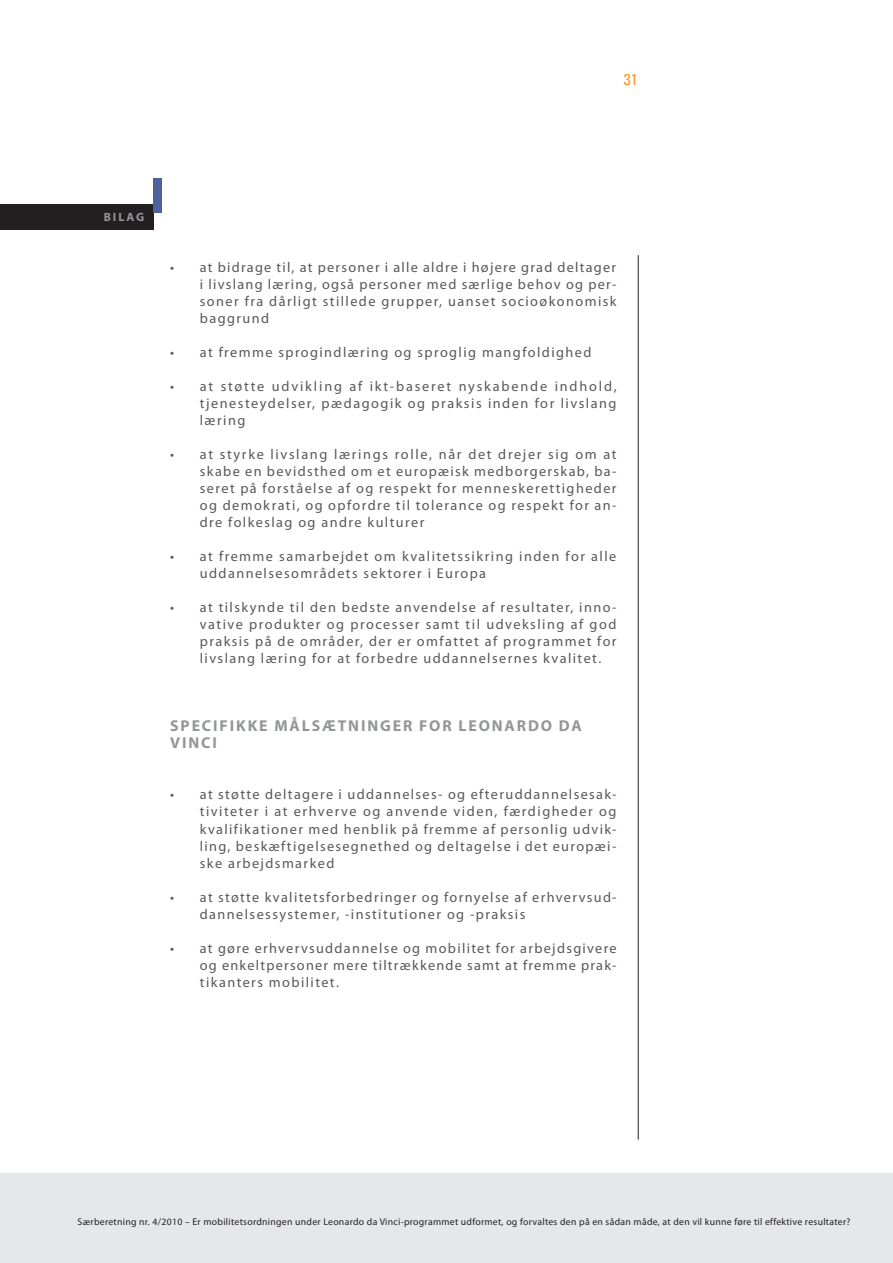
<style>
.page{position:relative;width:893px;height:1263px;background:#fff}
.page>*{position:absolute;margin:0;border:0;box-sizing:border-box;transform-origin:0 0}
.t1{font:700 15.75px "Myriad Pro";letter-spacing:.12em;color:#939598}
.t2{font:condensed 15.75px "Univers LT Std";color:#f7931d}
.t3{font:14.25px/17px "Myriad Pro";letter-spacing:.1em;color:#57585a;text-align:justify}
.t4{font:700 12px "Myriad Pro";color:#939598}
.t5{font:9.75px "Myriad Pro";letter-spacing:.03em;color:#231f20}
</style>
<div class="page">
<div style="left:0;top:1174px;width:893px;height:89px;background:#e6e7e9"></div>
<hr style="left:638px;top:255px;width:1px;height:885px;background:#231f20">
<div style="left:0;top:204px;width:153px;height:26px;background:#231f20"></div>
<div style="left:153px;top:179px;width:9px;height:34px;background:#4e619d"></div>
<p class="t2" style="left:624px;top:69px;width:15px">31</p>
<p class="t4" style="left:104px;top:209px;width:24px">BILAG</p>
<p class="t3" style="left:200px;top:259px;width:418px;text-indent:-30px">• at bidrage til, at personer i alle aldre i højere grad deltager i livslang læring, også personer med særlige behov og per&shy;soner fra dårligt stillede grupper, uanset socioøkonomisk baggrund</p>
<p class="t3" style="left:170px;top:344px;width:423px">• at fremme sprogindlæring og sproglig mangfoldighed</p>
<p class="t3" style="left:200px;top:378px;width:418px;text-indent:-30px">• at støtte udvikling af ikt-baseret nyskabende indhold, tjenesteydelser, pædagogik og praksis inden for livslang læring</p>
<p class="t3" style="left:200px;top:446px;width:418px;text-indent:-30px">• at styrke livslang lærings rolle, når det drejer sig om at skabe en bevidsthed om et europæisk medborgerskab, ba&shy;seret på forståelse af og respekt for menneskerettigheder og demokrati, og opfordre til tolerance og respekt for an&shy;dre folkeslag og andre kulturer</p>
<p class="t3" style="left:200px;top:548px;width:418px;text-indent:-30px">• at fremme samarbejdet om kvalitetssikring inden for alle uddannelsesområdets sektorer i Europa</p>
<p class="t3" style="left:200px;top:599px;width:418px;text-indent:-30px">• at tilskynde til den bedste anvendelse af resultater, inno&shy;vative produkter og processer samt til udveksling af god praksis på de områder, der er omfattet af programmet for livslang læring for at forbedre uddannelsernes kvalitet.</p>
<p class="t1" style="left:170px;top:716px;width:70px">SPECIFIKK</p>
<p class="t1" style="left:259px;top:716px;width:324px">E MÅLSÆTNINGER FORLEONARDO DA</p>
<p class="t1" style="left:170px;top:733px;width:46px">VINCI</p>
<p class="t3" style="left:200px;top:786px;width:418px;text-indent:-30px">• at støtte deltagere i uddannelses- og efteruddannelsesak&shy;tiviteter i at erhverve og anvende viden, færdigheder og kvalifikationer med henblik på fremme af personlig udvik&shy;ling, beskæftigelsesegnethed og deltagelse i det europæi&shy;ske arbejdsmarked</p>
<p class="t3" style="left:200px;top:888px;width:418px;text-indent:-30px">• at støtte kvalitetsforbedringer og fornyelse af erhvervsud&shy;dannelsessystemer, -institutioner og -praksis</p>
<p class="t3" style="left:200px;top:939px;width:418px;text-indent:-30px">• at gøre erhvervsuddannelse og mobilitet for arbejdsgivere og enkeltpersoner mere tiltrækkende samt at fremme prak&shy;tikanters mobilitet.</p>
<p class="t5" style="left:78px;top:1215px;width:774px">Særberetning nr. 4/2010 – Er mobilitetsordningen under Leonardo da Vinci-programmet udformet, og forvaltes den på en sådan måde, at den vil kunne føre til effektive resultater?</p>
</div>
